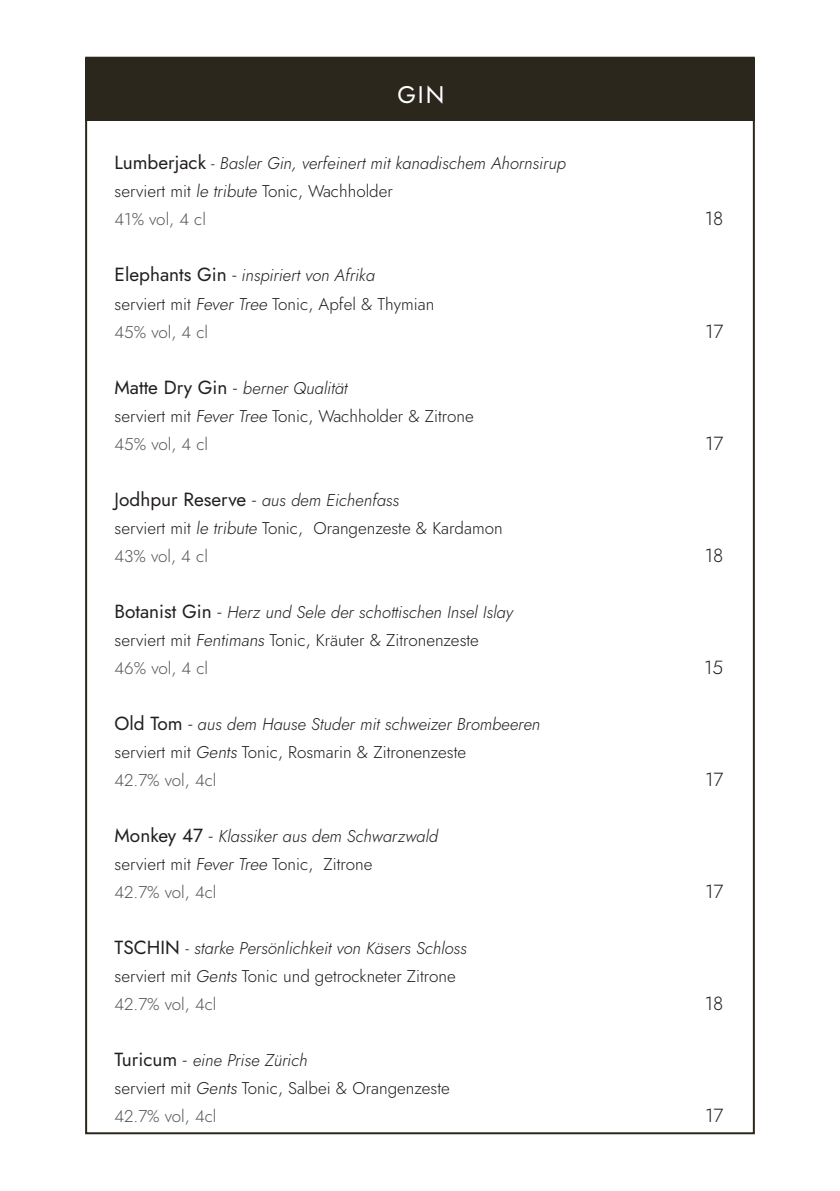
<style>
.page{position:relative;width:840px;height:1191px;background:#fff}
.page>*{position:absolute;margin:0;border:0;box-sizing:border-box;transform-origin:0 0}
.t1{font:24px "Jost";color:#fff}
.t2{font:300 19px "Jost";color:#231f20}
.t3{font:300 17px "Jost";color:#231f20}
.t4{font:italic 300 17px "Jost";color:#231f20}
.t5{font:300 17px "Jost";color:#57585a}
.s1{font-weight:400;font-style:normal;font-size:19px}
.s2{font-style:normal}
.s3{font-style:normal;font-size:19px}
</style>
<div class="page">
<div style="left:85px;top:59px;width:669px;height:62px;background:#2b271d"></div>
<p class="t1" style="left:397px;top:78px;width:48px">GIN</p>
<p class="t4" style="left:114px;top:152px;width:452px"><span class="s1">Lumberjack</span> <span class="s2">-</span> Basler Gin, verfeinert mit kanadischem Ahornsirup</p>
<p class="t3" style="left:114px;top:180px;width:280px">serviert mit le tribute Tonic, Wachholder</p>
<p class="t5" style="left:114px;top:208px;width:93px">41% vol, 4 cl</p>
<p class="t2" style="left:704px;top:206px;width:20px">18</p>
<p class="t4" style="left:114px;top:264px;width:262px"><span class="s1">Elephants Gin</span> <span class="s3">-</span> inspiriert von Afrika</p>
<p class="t3" style="left:114px;top:292px;width:321px">serviert mit Fever Tree Tonic, Apfel &amp; Thymian</p>
<p class="t5" style="left:114px;top:320px;width:95px">45% vol, 4 cl</p>
<p class="t2" style="left:704px;top:318px;width:20px">17</p>
<p class="t4" style="left:114px;top:376px;width:234px"><span class="s1">Matte Dry Gin</span> <span class="s3">-</span> berner Qualität</p>
<p class="t3" style="left:114px;top:404px;width:360px">serviert mit Fever Tree Tonic, Wachholder &amp; Zitrone</p>
<p class="t5" style="left:114px;top:432px;width:95px">45% vol, 4 cl</p>
<p class="t2" style="left:704px;top:430px;width:20px">17</p>
<p class="t4" style="left:114px;top:488px;width:286px"><span class="s1">Jodhpur Reserve</span> <span class="s3">-</span> aus dem Eichenfass</p>
<p class="t3" style="left:114px;top:516px;width:389px">serviert mit le tribute Tonic, Orangenzeste &amp; Kardamon</p>
<p class="t5" style="left:114px;top:544px;width:95px">43% vol, 4 cl</p>
<p class="t2" style="left:704px;top:542px;width:20px">18</p>
<p class="t4" style="left:114px;top:600px;width:399px"><span class="s1">Botanist Gin</span> <span class="s3">-</span> Herz und Sele der schottischen Insel Islay</p>
<p class="t3" style="left:114px;top:628px;width:365px">serviert mit Fentimans Tonic, Kräuter &amp; Zitronenzeste</p>
<p class="t5" style="left:114px;top:656px;width:95px">46% vol, 4 cl</p>
<p class="t2" style="left:704px;top:654px;width:20px">15</p>
<p class="t4" style="left:114px;top:712px;width:427px"><span class="s1">Old Tom</span> <span class="s3">-</span> aus dem Hause Studer mit schweizer Brombeeren</p>
<p class="t3" style="left:114px;top:740px;width:353px">serviert mit Gents Tonic, Rosmarin &amp; Zitronenzeste</p>
<p class="t5" style="left:114px;top:768px;width:103px">42.7% vol, 4cl</p>
<p class="t2" style="left:704px;top:766px;width:20px">17</p>
<p class="t4" style="left:114px;top:824px;width:325px"><span class="s1">Monkey 47</span> <span class="s3">-</span> Klassiker aus dem Schwarzwald</p>
<p class="t3" style="left:114px;top:852px;width:259px">serviert mit Fever Tree Tonic, Zitrone</p>
<p class="t5" style="left:114px;top:880px;width:103px">42.7% vol, 4cl</p>
<p class="t2" style="left:704px;top:878px;width:20px">17</p>
<p class="t4" style="left:114px;top:936px;width:353px"><span class="s1">TSCHIN</span> <span class="s2">-</span> starke Persönlichkeit von Käsers Schloss</p>
<p class="t3" style="left:114px;top:964px;width:342px">serviert mit Gents Tonic und getrockneter Zitrone</p>
<p class="t5" style="left:114px;top:992px;width:103px">42.7% vol, 4cl</p>
<p class="t2" style="left:704px;top:990px;width:20px">18</p>
<p class="t4" style="left:114px;top:1048px;width:194px"><span class="s1">Turicum</span> <span class="s3">-</span> eine Prise Zürich</p>
<p class="t3" style="left:114px;top:1076px;width:336px">serviert mit Gents Tonic, Salbei &amp; Orangenzeste</p>
<p class="t5" style="left:114px;top:1104px;width:103px">42.7% vol, 4cl</p>
<p class="t2" style="left:704px;top:1102px;width:20px">17</p>
</div>
